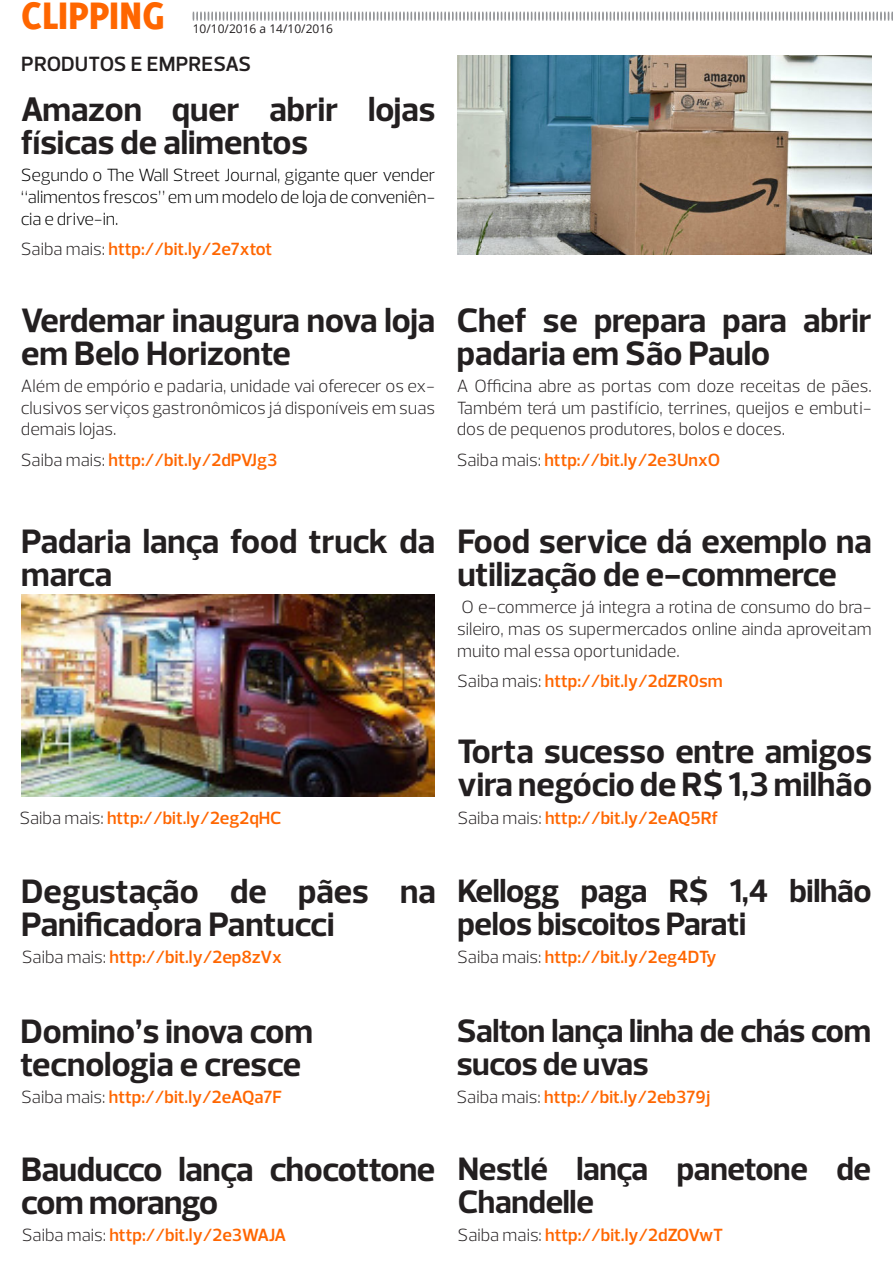
<style>
.page{position:relative;width:893px;height:1263px;background:#fff}
.page>*{position:absolute;margin:0;border:0;box-sizing:border-box;transform-origin:0 0}
.t1{font:800 42px "Delicious";color:#f60}
.t2{font:700 34.5px/33px "Prelo";color:#231f20}
.t3{font:700 33px/33px "Prelo";letter-spacing:-.01em;color:#231f20}
.t4{font:600 21px "Prelo";letter-spacing:.005em;color:#231f20}
.t5{font:600 18px "Prelo";color:#f60}
.t6{font:300 18px/21.6px "Prelo";color:#231f20;text-align:justify}
.t7{font:300 18px/21.6px "Prelo";letter-spacing:-.01em;color:#000;text-align:justify}
.t8{font:12px "Open Sans";color:#231f20}
.s1{font-weight:300;color:#231f20}
</style>
<div class="page">
<svg style="left:193px;top:12px;width:700px;height:9px"></svg>
<img style="left:457px;top:55px;width:414px;height:200px">
<img style="left:21px;top:594px;width:414px;height:202px">
<h1 class="t1" style="left:21px;top:-9px;width:145px">CLIPPING</h1>
<p class="t8" style="left:193px;top:20px;width:142px">10/10/2016 a 14/10/2016</p>
<p class="t4" style="left:21px;top:51px;width:231px">PRODUTOS E EMPRESAS</p>
<p class="t2" style="left:21px;top:93px;width:416px">Amazon quer abrir lojas físicas de alimentos</p>
<p class="t7" style="left:21px;top:165px;width:416px">Segundo o The Wall Street Journal, gigante quer vender “alimentos frescos” em um modelo de loja de conveniên&shy;cia e drive-in.</p>
<p class="t5" style="left:21px;top:238px;width:253px"><span class="s1">Saiba mais:</span> http://bit.ly/2e7xtot</p>
<p class="t2" style="left:21px;top:304px;width:416px">Verdemar inaugura nova loja em Belo Horizonte</p>
<p class="t6" style="left:21px;top:375px;width:416px">Além de empório e padaria, unidade vai oferecer os ex&shy;clusivos serviços gastronômicos já disponíveis em suas demais lojas.</p>
<p class="t5" style="left:21px;top:448px;width:258px"><span class="s1">Saiba mais:</span> http://bit.ly/2dPVJg3</p>
<p class="t2" style="left:457px;top:304px;width:416px">Chef se prepara para abrir padaria em São Paulo</p>
<p class="t6" style="left:457px;top:375px;width:417px">A Officina abre as portas com doze receitas de pães.<br>Também terá um pastifício, terrines, queijos e embuti&shy;dos de pequenos produtores, bolos e doces.</p>
<p class="t5" style="left:457px;top:448px;width:265px"><span class="s1">Saiba mais:</span> http://bit.ly/2e3UnxO</p>
<p class="t2" style="left:21px;top:525px;width:415px">Padaria lança food truck da marca</p>
<p class="t5" style="left:19px;top:806px;width:264px"><span class="s1">Saiba mais:</span> http://bit.ly/2eg2qHC</p>
<p class="t2" style="left:21px;top:875px;width:416px">Degustação de pães na<br>Panificadora Pantucci</p>
<p class="t5" style="left:22px;top:946px;width:262px"><span class="s1">Saiba mais:</span> http://bit.ly/2ep8zVx</p>
<p class="t2" style="left:21px;top:1015px;width:294px">Domino’s inova com tecnologia e cresce</p>
<p class="t5" style="left:21px;top:1086px;width:262px"><span class="s1">Saiba mais:</span> http://bit.ly/2eAQa7F</p>
<p class="t2" style="left:21px;top:1153px;width:416px">Bauducco lança chocottone com morango</p>
<p class="t5" style="left:22px;top:1224px;width:266px"><span class="s1">Saiba mais:</span> http://bit.ly/2e3WAJA</p>
<p class="t2" style="left:457px;top:525px;width:416px">Food service dá exemplo na utilização de e-commerce</p>
<p class="t6" style="left:457px;top:597px;width:416px">O e-commerce já integra a rotina de consumo do bra&shy;sileiro, mas os supermercados online ainda aproveitam muito mal essa oportunidade.</p>
<p class="t5" style="left:457px;top:670px;width:267px"><span class="s1">Saiba mais:</span> http://bit.ly/2dZR0sm</p>
<p class="t2" style="left:458px;top:735px;width:416px">Torta sucesso entre amigos vira negócio de R$ 1,3 milhão</p>
<p class="t5" style="left:457px;top:806px;width:262px"><span class="s1">Saiba mais:</span> http://bit.ly/2eAQ5Rf</p>
<p class="t3" style="left:457px;top:874px;width:416px">Kellogg paga R$ 1,4 bilhão pelos biscoitos Parati</p>
<p class="t5" style="left:457px;top:946px;width:261px"><span class="s1">Saiba mais:</span> http://bit.ly/2eg4DTy</p>
<p class="t3" style="left:457px;top:1015px;width:416px">Salton lança linha de chás com sucos de uvas</p>
<p class="t5" style="left:456px;top:1086px;width:255px"><span class="s1">Saiba mais:</span> http://bit.ly/2eb379j</p>
<p class="t3" style="left:458px;top:1152px;width:415px">Nestlé lança panetone de<br>Chandelle</p>
<p class="t5" style="left:458px;top:1224px;width:267px"><span class="s1">Saiba mais:</span> http://bit.ly/2dZOVwT</p>
</div>
